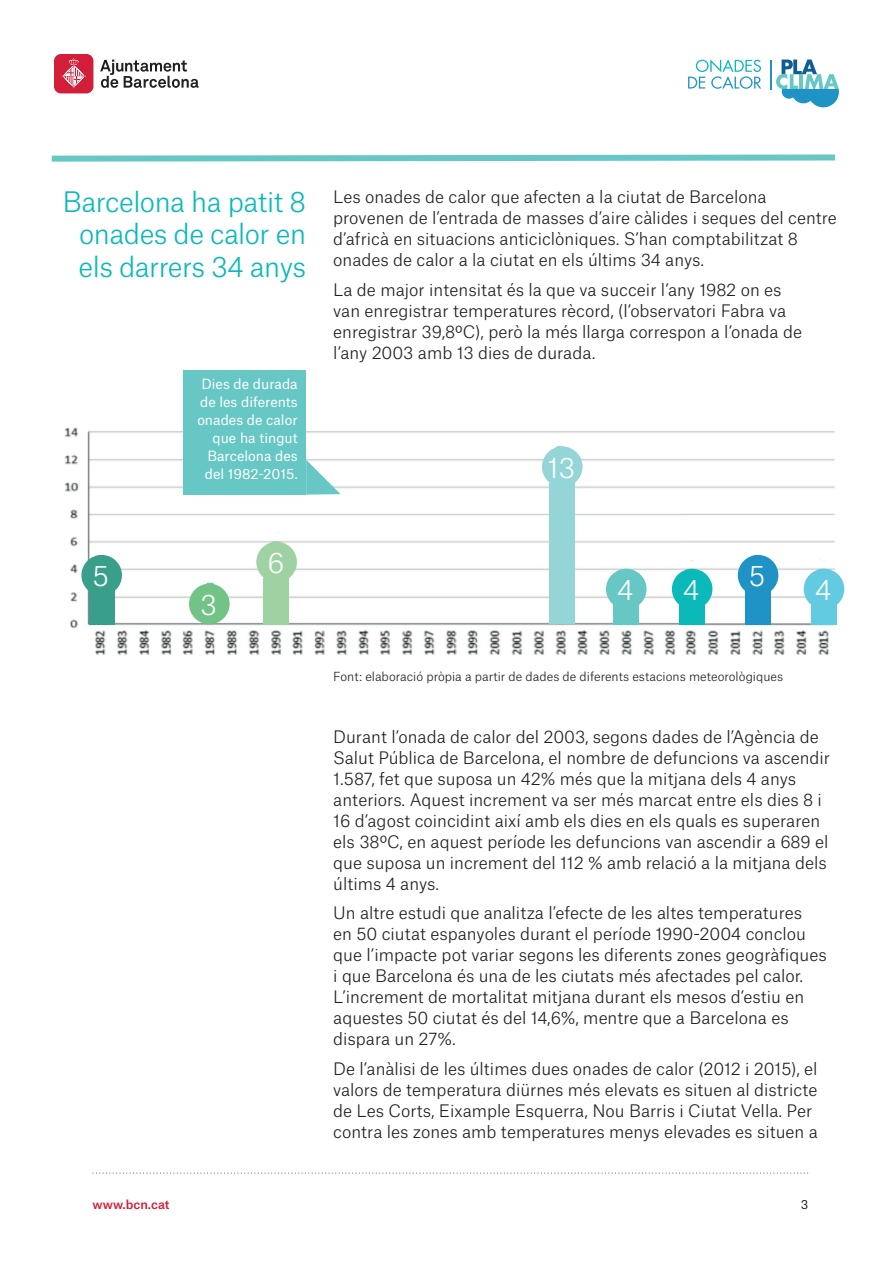
<style>
.page{position:relative;width:893px;height:1263px;background:#fff}
.page>*{position:absolute;margin:0;border:0;box-sizing:border-box;transform-origin:0 0}
.t1{font:300 27px/32.4px "Atlas Grotesk";letter-spacing:-.02em;color:#0bb8ba;text-align:justify}
.t2{font:300 27px "Atlas Grotesk";color:#fff}
.t3{font:300 16.5px/21px "Atlas Grotesk";color:#231f20}
.t4{font:13.5px/18px "Atlas Grotesk";color:#fff;text-align:right}
.t5{font:300 12px "Atlas Grotesk";color:#231f20}
.t6{font:500 12px "Atlas Grotesk";letter-spacing:.005em;color:#d21e38}
.t7{font:12px "Atlas Grotesk";color:#231f20}
</style>
<div class="page">
<svg style="left:100px;top:60px;width:99px;height:28px"></svg>
<div style="left:54px;top:54px;width:39px;height:39px;background:#d21e38;border-radius:7px"></div>
<svg style="left:62px;top:58px;width:24px;height:30px"></svg>
<svg style="left:92px;top:1172px;width:716px;height:2px"></svg>
<hr style="left:770px;top:60px;width:1px;height:30px;background:#1f92c6">
<svg style="left:776px;top:60px;width:63px;height:47px"></svg>
<svg style="left:688px;top:59px;width:73px;height:30px"></svg>
<img style="left:64px;top:427px;width:775px;height:228px">
<div style="left:542px;top:446px;width:41px;height:41px;background:#94d5d7;border-radius:50%"></div>
<div style="left:606px;top:569px;width:40px;height:40px;background:#66c7c5;border-radius:50%"></div>
<div style="left:672px;top:569px;width:40px;height:40px;background:#0bb8ba;border-radius:50%"></div>
<div style="left:804px;top:569px;width:40px;height:40px;background:#63cbe1;border-radius:50%"></div>
<div style="left:738px;top:555px;width:40px;height:40px;background:#1f92c6;border-radius:50%"></div>
<div style="left:81px;top:555px;width:41px;height:40px;background:#399f8a;border-radius:50%"></div>
<div style="left:189px;top:584px;width:41px;height:40px;background:#72c386;border-radius:50%"></div>
<div style="left:256px;top:542px;width:41px;height:40px;background:#9fd2a3;border-radius:50%"></div>
<div style="left:89px;top:590px;width:26px;height:34px;background:#399f8a"></div>
<div style="left:745px;top:590px;width:26px;height:34px;background:#1f92c6"></div>
<div style="left:613px;top:601px;width:26px;height:23px;background:#66c7c5"></div>
<div style="left:679px;top:601px;width:26px;height:23px;background:#0bb8ba"></div>
<div style="left:811px;top:601px;width:26px;height:23px;background:#63cbe1"></div>
<div style="left:263px;top:578px;width:26px;height:46px;background:#9fd2a3"></div>
<div style="left:549px;top:483px;width:26px;height:141px;background:#94d5d7"></div>
<div style="left:183px;top:370px;width:123px;height:125px;background:#66c7c5"></div>
<svg style="left:306px;top:460px;width:34px;height:35px"></svg>
<svg style="left:52px;top:154px;width:783px;height:8px;background:#8cd4d3"></svg>
<h1 class="t1" style="left:79px;top:183px;width:229px;text-indent:-16px">Barcelona ha patit 8 onades de calor en els darrers 34 anys</h1>
<p class="t4" style="left:197px;top:374px;width:102px">Dies de durada de les diferents onades de calor que ha tingut<br>Barcelona des del 1982-2015.</p>
<p class="t3" style="left:333px;top:185px;width:505px">Les onades de calor que afecten a la ciutat de Barcelona provenen de l’entrada de masses d’aire càlides i seques del centre d’africà en situacions anticiclòniques. S’han comptabilitzat 8 onades de calor a la ciutat en els últims 34 anys.</p>
<p class="t3" style="left:333px;top:277px;width:470px">La de major intensitat és la que va succeir l’any 1982 on es van enregistrar temperatures rècord, (l’observatori Fabra va enregistrar 39,8ºC), però la més llarga correspon a l’onada de l’any 2003 amb 13 dies de durada.</p>
<h1 class="t2" style="left:548px;top:446px;width:29px">13</h1>
<h1 class="t2" style="left:267px;top:542px;width:18px">6</h1>
<h1 class="t2" style="left:93px;top:555px;width:18px">5</h1>
<h1 class="t2" style="left:749px;top:555px;width:18px">5</h1>
<h1 class="t2" style="left:200px;top:583px;width:18px">3</h1>
<h1 class="t2" style="left:617px;top:569px;width:18px">4</h1>
<h1 class="t2" style="left:683px;top:569px;width:18px">4</h1>
<h1 class="t2" style="left:815px;top:569px;width:18px">4</h1>
<p class="t5" style="left:333px;top:667px;width:451px">Font: elaboració pròpia a partir de dades de diferents estacions meteorològiques</p>
<p class="t3" style="left:333px;top:724px;width:498px">Durant l’onada de calor del 2003, segons dades de l’Agència de Salut Pública de Barcelona, el nombre de defuncions va ascendir 1.587, fet que suposa un 42% més que la mitjana dels 4 anys anteriors. Aquest increment va ser més marcat entre els dies 8 i 16 d’agost coincidint així amb els dies en els quals es superaren els 38ºC, en aquest període les defuncions van ascendir a 689 el que suposa un increment del 112 % amb relació a la mitjana dels últims 4 anys.</p>
<p class="t3" style="left:333px;top:901px;width:495px">Un altre estudi que analitza l’efecte de les altes temperatures<br>en 50 ciutat espanyoles durant el període 1990-2004 conclou que l’impacte pot variar segons les diferents zones geogràfiques i que Barcelona és una de les ciutats més afectades pel calor.<br>L’increment de mortalitat mitjana durant els mesos d’estiu en aquestes 50 ciutat és del 14,6%, mentre que a Barcelona es dispara un 27%.</p>
<p class="t3" style="left:333px;top:1056px;width:486px">De l’anàlisi de les últimes dues onades de calor (2012 i 2015), el valors de temperatura diürnes més elevats es situen al districte de Les Corts, Eixample Esquerra, Nou Barris i Ciutat Vella. Per contra les zones amb temperatures menys elevades es situen a</p>
<p class="t6" style="left:92px;top:1194px;width:79px">www.bcn.cat</p>
<p class="t7" style="left:801px;top:1195px;width:9px">3</p>
</div>
